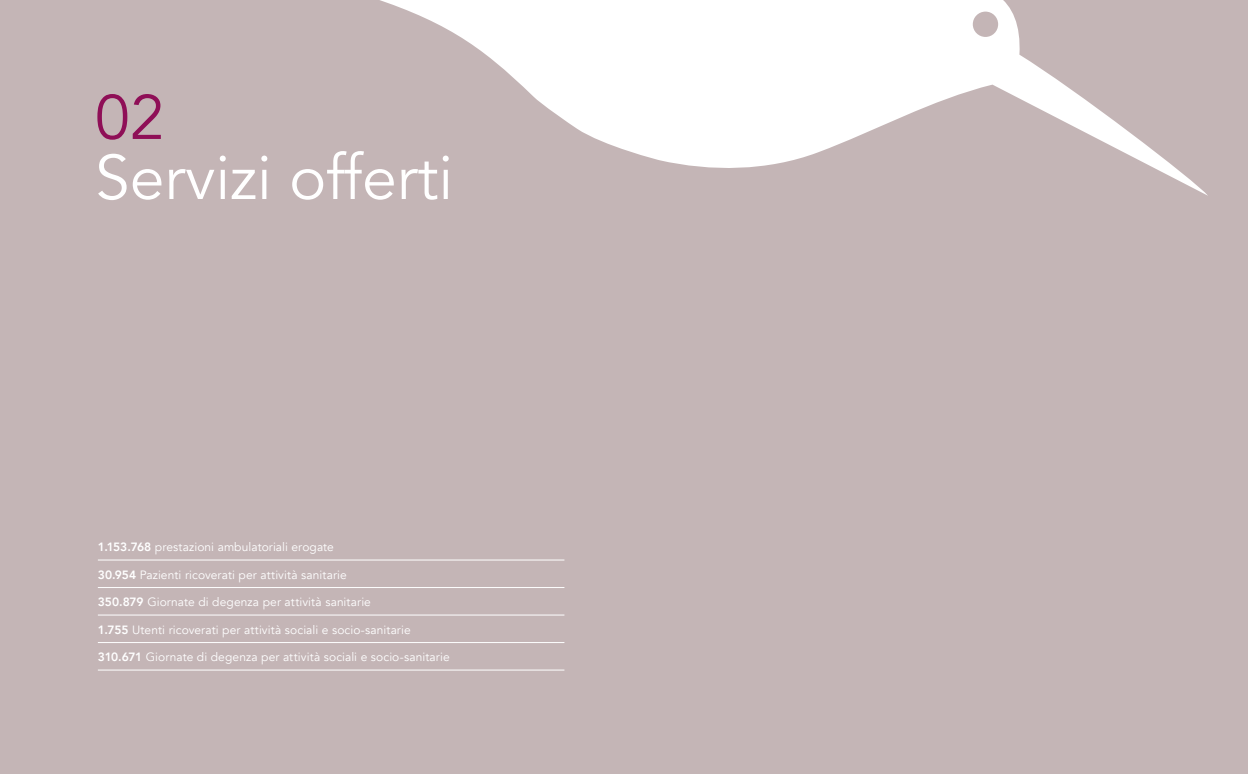
<style>
.page{position:relative;width:1248px;height:774px;background:#fff}
.page>*{position:absolute;margin:0;border:0;box-sizing:border-box;transform-origin:0 0}
.t1{font:62.4px "Avenir";color:#fff}
.t2{font:62.4px "Avenir";color:#8f0f57}
.t3{font:12px "Avenir";letter-spacing:.005em;color:#fff}
.s1{font-weight:800}
</style>
<div class="page">
<div style="left:0;top:0;width:1247px;height:774px;background:#c4b5b6"></div>
<svg style="left:380px;top:0;width:827px;height:195px"></svg>
<hr style="left:98px;top:560px;width:466px;height:1px;background:#fff">
<hr style="left:98px;top:587px;width:466px;height:1px;background:#fff">
<hr style="left:98px;top:615px;width:466px;height:1px;background:#fff">
<hr style="left:98px;top:642px;width:466px;height:1px;background:#fff">
<hr style="left:98px;top:670px;width:466px;height:1px;background:#fff">
<h1 class="t2" style="left:95px;top:80px;width:71px">02</h1>
<h1 class="t1" style="left:95px;top:140px;width:359px">Servizi offerti</h1>
<p class="t3" style="left:98px;top:540px;width:238px"><span class="s1">1.153.768</span> prestazioni ambulatoriali erogate</p>
<p class="t3" style="left:98px;top:568px;width:250px"><span class="s1">30.954</span> Pazienti ricoverati per attività sanitarie</p>
<p class="t3" style="left:98px;top:595px;width:274px"><span class="s1">350.879</span> Giornate di degenza per attività sanitarie</p>
<p class="t3" style="left:98px;top:623px;width:314px"><span class="s1">1.755</span> Utenti ricoverati per attività sociali e socio-sanitarie</p>
<p class="t3" style="left:98px;top:650px;width:353px"><span class="s1">310.671</span> Giornate di degenza per attività sociali e socio-sanitarie</p>
</div>
